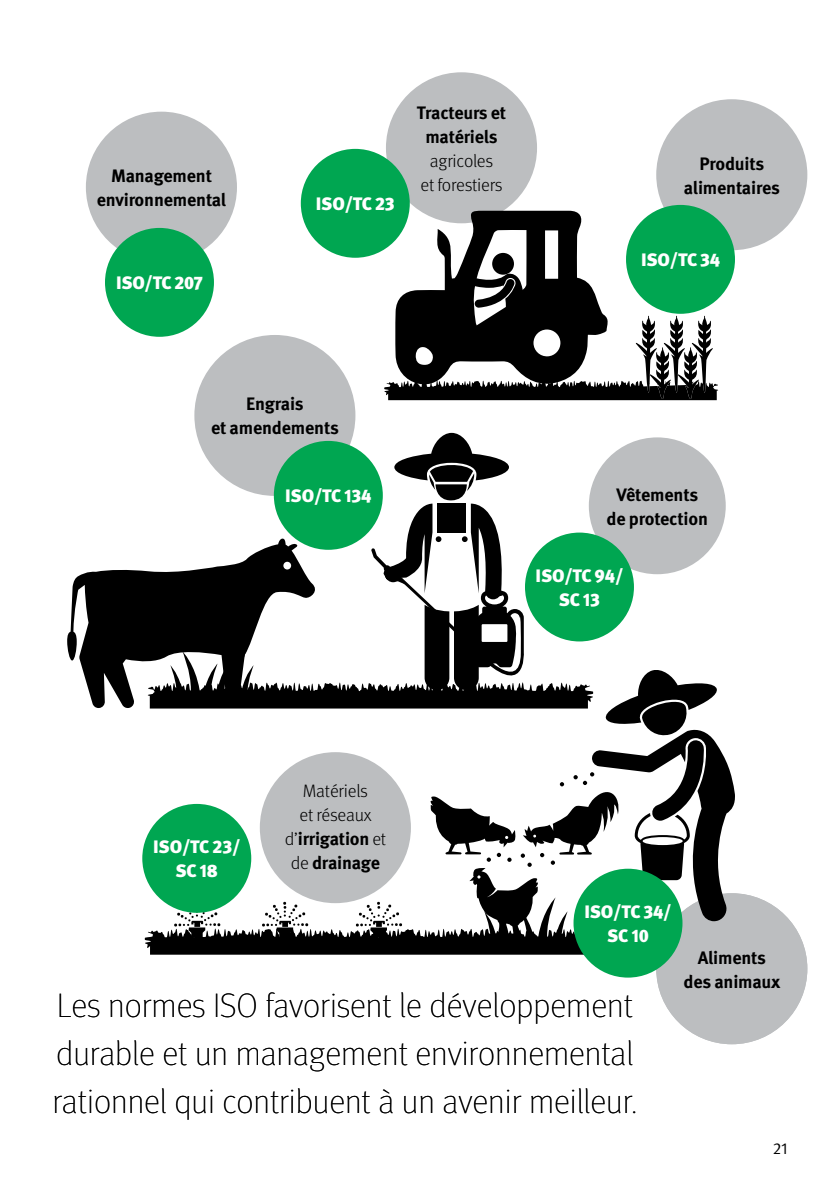
<style>
.page{position:relative;width:840px;height:1191px;background:#fff}
.page>*{position:absolute;margin:0;border:0;box-sizing:border-box;transform-origin:0 0}
.chapeau{font:100 34px/48px "Meta Pro";color:#000}
.box-normal{font:700 18px/24px "Meta Pro";letter-spacing:-.01em;color:#000;text-align:center}
.box-normal-2{font:300 18px/24px "Meta Pro";letter-spacing:-.01em;color:#000;text-align:center}
.box-normal-3{font:900 18px/24px "Meta Pro";letter-spacing:-.01em;color:#fff;text-align:center}
.t1{font:16px "Meta Pro Norm";color:#000}
.s1{font-weight:700}
</style>
<div class="page">
<div style="left:386px;top:72px;width:150px;height:151px;background:#bcbec0;border-radius:50%"></div>
<div style="left:86px;top:112px;width:151px;height:151px;background:#bcbec0;border-radius:50%"></div>
<div style="left:194px;top:335px;width:161px;height:161px;background:#bcbec0;border-radius:50%"></div>
<div style="left:656px;top:99px;width:150px;height:151px;background:#bcbec0;border-radius:50%"></div>
<div style="left:656px;top:893px;width:150px;height:151px;background:#bcbec0;border-radius:50%"></div>
<div style="left:105px;top:228px;width:109px;height:109px;background:#00a651;border-radius:50%"></div>
<div style="left:300px;top:149px;width:109px;height:109px;background:#00a651;border-radius:50%"></div>
<div style="left:625px;top:205px;width:109px;height:109px;background:#00a651;border-radius:50%"></div>
<svg style="left:384px;top:211px;width:333px;height:189px"></svg>
<svg style="left:67px;top:570px;width:78px;height:138px;fill:#000"></svg>
<svg style="left:145px;top:433px;width:590px;height:521px"></svg>
<div style="left:573px;top:868px;width:109px;height:109px;background:#00a651;border-radius:50%"></div>
<div style="left:142px;top:804px;width:109px;height:108px;background:#00a651;border-radius:50%"></div>
<p class="box-normal" style="left:97px;top:162px;width:131px">Management environnemental</p>
<p class="box-normal-3" style="left:116px;top:270px;width:88px">ISO/TC 207</p>
<p class="box-normal-3" style="left:315px;top:191px;width:80px">ISO/TC 23</p>
<p class="box-normal-2" style="left:416px;top:99px;width:91px"><span class="s1">Tracteurs et matériels </span>agricoles<br>et forestiers</p>
<p class="box-normal" style="left:683px;top:150px;width:97px">Produits alimentaires</p>
<p class="box-normal-3" style="left:640px;top:247px;width:80px">ISO/TC 34</p>
<p class="box-normal" style="left:211px;top:391px;width:129px">Engrais<br>et amendements</p>
<p class="box-normal-3" style="left:285px;top:483px;width:88px">ISO/TC 134</p>
<p class="box-normal" style="left:606px;top:481px;width:103px">Vêtements de protection</p>
<p class="box-normal-3" style="left:535px;top:562px;width:89px">ISO/TC 94/<br>SC 13</p>
<p class="box-normal-3" style="left:153px;top:834px;width:89px">ISO/TC 23/<br>SC 18</p>
<p class="box-normal-2" style="left:284px;top:778px;width:103px">Matériels<br>et réseaux d’<span class="s1">irrigation</span> et de <span class="s1">drainage</span></p>
<p class="box-normal-3" style="left:584px;top:898px;width:89px">ISO/TC 34/<br>SC 10</p>
<p class="box-normal" style="left:683px;top:944px;width:98px">Aliments des animaux</p>
<p class="chapeau" style="left:52px;top:980px;width:586px">Les normes ISO favorisent le développement durable et un management environnemental rationnel qui contribuent à un avenir meilleur.</p>
<p class="t1" style="left:772px;top:1136px;width:16px">21</p>
</div>
